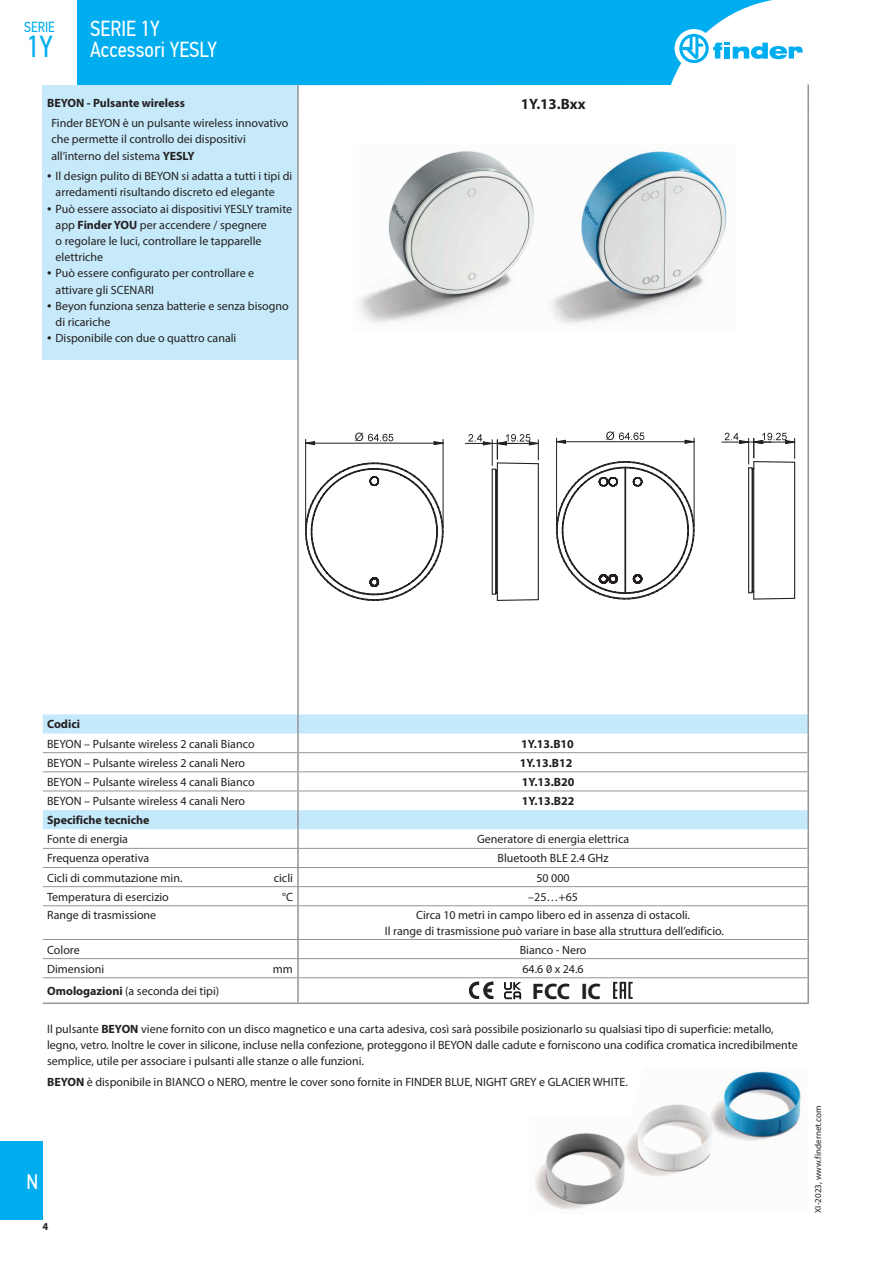
<style>
.page{position:relative;width:893px;height:1263px;background:#fff}
.page>*{position:absolute;margin:0;border:0;box-sizing:border-box;transform-origin:0 0}
.t1{font:30.3px "PF Din Text Cond Pro";color:#00aeef}
.t2{font:700 22.5px "Myriad Pro";color:#231f20}
.t3{font:21.75px/21px "PF Din Text Cond Pro";color:#fff}
.t4{font:21px "PF Din Text Cond Pro";color:#fff}
.t5{font:700 15px "Myriad Pro";color:#231f20}
.t6{font:14.55px "PF Din Text Cond Pro";color:#00aeef}
.t7{font:12px/16.2px "Myriad Pro";color:#231f20}
.t8{font:700 12px "Myriad Pro";color:#231f20}
.t9{font:11.55px "Arial MT Std";color:#231f20}
.t10{font:700 10.5px "Myriad Pro";color:#231f20}
.t11{font:9px "Myriad Pro";color:#231f20}
.s1{font-weight:700}
.s2{font-size:15.75px}
</style>
<div class="page">
<div style="left:77px;top:0;width:696px;height:85px;background:#00aeef"></div>
<div style="left:675px;top:29px;width:38px;height:39px;background:#fff;border-radius:50%"></div>
<svg style="left:679px;top:34px;width:124px;height:29px"></svg>
<div style="left:0;top:1141px;width:43px;height:79px;background:#00aeef"></div>
<div style="left:43px;top:85px;width:255px;height:275px;background:#c6eafa"></div>
<svg style="left:43px;top:714px;width:764px;height:115px"></svg>
<svg style="left:807px;top:84px;width:2px;height:29px"></svg>
<hr style="left:807px;top:867px;width:2px;height:20px;background:#939598">
<svg style="left:807px;top:887px;width:2px;height:19px"></svg>
<hr style="left:43px;top:905px;width:255px;height:1px;background:#939598">
<hr style="left:43px;top:939px;width:255px;height:1px;background:#939598">
<hr style="left:807px;top:113px;width:2px;height:601px;background:#939598">
<hr style="left:43px;top:848px;width:255px;height:1px;background:#939598">
<hr style="left:43px;top:867px;width:255px;height:1px;background:#939598">
<hr style="left:43px;top:886px;width:255px;height:1px;background:#939598">
<hr style="left:43px;top:1002px;width:255px;height:2px;background:#939598">
<hr style="left:297px;top:113px;width:2px;height:601px;background:#939598">
<svg style="left:297px;top:84px;width:2px;height:29px"></svg>
<svg style="left:297px;top:714px;width:2px;height:191px"></svg>
<hr style="left:298px;top:848px;width:509px;height:1px;background:#939598">
<hr style="left:298px;top:867px;width:509px;height:1px;background:#939598">
<hr style="left:298px;top:886px;width:509px;height:1px;background:#939598">
<hr style="left:297px;top:978px;width:2px;height:24px;background:#939598">
<hr style="left:807px;top:978px;width:2px;height:24px;background:#939598">
<hr style="left:298px;top:1002px;width:511px;height:2px;background:#939598">
<hr style="left:298px;top:905px;width:509px;height:1px;background:#939598">
<hr style="left:298px;top:939px;width:509px;height:1px;background:#939598">
<hr style="left:297px;top:906px;width:2px;height:33px;background:#939598">
<hr style="left:807px;top:906px;width:2px;height:33px;background:#939598">
<hr style="left:807px;top:939px;width:2px;height:20px;background:#939598">
<svg style="left:297px;top:940px;width:2px;height:37px"></svg>
<svg style="left:807px;top:959px;width:2px;height:19px"></svg>
<hr style="left:43px;top:958px;width:255px;height:1px;background:#939598">
<hr style="left:298px;top:958px;width:509px;height:1px;background:#939598">
<hr style="left:43px;top:977px;width:255px;height:1px;background:#939598">
<hr style="left:298px;top:977px;width:509px;height:1px;background:#939598">
<svg style="left:807px;top:714px;width:2px;height:19px"></svg>
<hr style="left:807px;top:733px;width:2px;height:20px;background:#939598">
<svg style="left:807px;top:753px;width:2px;height:114px"></svg>
<hr style="left:43px;top:752px;width:255px;height:1px;background:#939598">
<hr style="left:298px;top:752px;width:509px;height:1px;background:#939598">
<hr style="left:43px;top:771px;width:255px;height:1px;background:#939598">
<hr style="left:298px;top:771px;width:509px;height:1px;background:#939598">
<hr style="left:43px;top:790px;width:255px;height:1px;background:#939598">
<hr style="left:298px;top:790px;width:509px;height:1px;background:#939598">
<img style="left:359px;top:148px;width:368px;height:176px">
<svg style="left:613px;top:982px;width:20px;height:17px"></svg>
<svg style="left:504px;top:982px;width:17px;height:17px"></svg>
<svg style="left:469px;top:982px;width:24px;height:17px"></svg>
<img style="left:535px;top:1071px;width:266px;height:139px">
<svg style="left:556px;top:460px;width:139px;height:140px"></svg>
<hr style="left:694px;top:438px;width:1px;height:89px;background:#231f20">
<hr style="left:556px;top:438px;width:1px;height:89px;background:#231f20">
<svg style="left:606px;top:431px;width:38px;height:9px"></svg>
<svg style="left:685px;top:440px;width:9px;height:3px"></svg>
<svg style="left:556px;top:440px;width:10px;height:3px"></svg>
<hr style="left:557px;top:441px;width:137px;height:1px;background:#231f20">
<svg style="left:725px;top:433px;width:70px;height:167px"></svg>
<hr style="left:722px;top:442px;width:50px;height:1px;background:#231f20">
<svg style="left:305px;top:462px;width:139px;height:139px"></svg>
<hr style="left:443px;top:439px;width:1px;height:89px;background:#231f20">
<hr style="left:305px;top:439px;width:1px;height:89px;background:#231f20">
<svg style="left:368px;top:434px;width:25px;height:7px"></svg>
<svg style="left:434px;top:441px;width:9px;height:4px"></svg>
<svg style="left:305px;top:441px;width:10px;height:4px"></svg>
<hr style="left:306px;top:443px;width:137px;height:1px;background:#231f20">
<svg style="left:468px;top:434px;width:71px;height:167px"></svg>
<hr style="left:465px;top:443px;width:50px;height:1px;background:#231f20">
<p class="t6" style="left:24px;top:19px;width:32px">SERIE</p>
<h1 class="t1" style="left:26px;top:28px;width:28px">1Y</h1>
<h3 class="t3" style="left:90px;top:18px;width:128px">SERIE 1Y<br>Accessori YESLY</h3>
<p class="t8" style="left:47px;top:95px;width:139px">BEYON - Pulsante wireless</p>
<p class="t7" style="left:51px;top:115px;width:239px">Finder BEYON è un pulsante wireless innovativo che permette il controllo dei dispositivi all’interno del sistema <span class="s1">YESLY</span></p>
<p class="t7" style="left:56px;top:168px;width:238px;text-indent:-9px"><span class="s2">•</span> Il design pulito di BEYON si adatta a tutti i tipi di arredamenti risultando discreto ed elegante</p>
<p class="t7" style="left:56px;top:200px;width:238px;text-indent:-9px"><span class="s2">•</span> Può essere associato ai dispositivi YESLY tramite app <span class="s1">Finder YOU</span> per accendere / spegnere<br>o regolare le luci, controllare le tapparelle elettriche</p>
<p class="t7" style="left:56px;top:265px;width:200px;text-indent:-9px"><span class="s2">•</span> Può essere configurato per controllare e attivare gli SCENARI</p>
<p class="t7" style="left:56px;top:297px;width:235px;text-indent:-9px"><span class="s2">•</span> Beyon funziona senza batterie e senza bisogno di ricariche</p>
<p class="t7" style="left:47px;top:330px;width:191px"><span class="s2">•</span> Disponibile con due o quattro canali</p>
<p class="t9" style="left:355px;top:431px;width:10px">Ø</p>
<p class="t5" style="left:521px;top:94px;width:66px">1Y.13.Bxx</p>
<p class="t8" style="left:47px;top:717px;width:35px">Codici</p>
<p class="t7" style="left:47px;top:735px;width:209px">BEYON – Pulsante wireless 2 canali Bianco</p>
<p class="t8" style="left:521px;top:736px;width:54px">1Y.13.B10</p>
<p class="t7" style="left:47px;top:754px;width:200px">BEYON – Pulsante wireless 2 canali Nero</p>
<p class="t8" style="left:520px;top:755px;width:54px">1Y.13.B12</p>
<p class="t7" style="left:47px;top:773px;width:209px">BEYON – Pulsante wireless 4 canali Bianco</p>
<p class="t8" style="left:522px;top:774px;width:54px">1Y.13.B20</p>
<p class="t7" style="left:47px;top:793px;width:200px">BEYON – Pulsante wireless 4 canali Nero</p>
<p class="t8" style="left:522px;top:793px;width:54px">1Y.13.B22</p>
<p class="t8" style="left:47px;top:812px;width:104px">Specifiche tecniche</p>
<p class="t7" style="left:47px;top:831px;width:82px">Fonte di energia</p>
<p class="t7" style="left:477px;top:831px;width:154px">Generatore di energia elettrica</p>
<p class="t7" style="left:47px;top:850px;width:104px">Frequenza operativa</p>
<p class="t7" style="left:498px;top:850px;width:113px">Bluetooth BLE 2.4 GHz</p>
<p class="t7" style="left:47px;top:869px;width:137px">Cicli di commutazione min.</p>
<p class="t7" style="left:274px;top:869px;width:21px">cicli</p>
<p class="t7" style="left:536px;top:869px;width:35px">50 000</p>
<p class="t7" style="left:47px;top:888px;width:123px">Temperatura di esercizio</p>
<p class="t7" style="left:282px;top:888px;width:12px">°C</p>
<p class="t7" style="left:528px;top:888px;width:51px">–25…+65</p>
<p class="t7" style="left:47px;top:907px;width:111px">Range di trasmissione</p>
<p class="t7" style="left:385px;top:907px;width:341px;text-align:center">Circa 10 metri in campo libero ed in assenza di ostacoli.<br>Il range di trasmissione può variare in base alla struttura dell’edificio.</p>
<p class="t7" style="left:47px;top:941px;width:34px">Colore</p>
<p class="t7" style="left:520px;top:941px;width:68px">Bianco - Nero</p>
<p class="t7" style="left:47px;top:960px;width:59px">Dimensioni</p>
<p class="t7" style="left:273px;top:960px;width:22px">mm</p>
<p class="t7" style="left:522px;top:960px;width:63px">64.6 0 x 24.6</p>
<p class="t7" style="left:47px;top:983px;width:174px"><span class="s1">Omologazioni</span> (a seconda dei tipi)</p>
<h2 class="t2" style="left:532px;top:977px;width:70px">FCC IC</h2>
<p class="t7" style="left:47px;top:1021px;width:752px">Il pulsante <span class="s1">BEYON</span> viene fornito con un disco magnetico e una carta adesiva, così sarà possibile posizionarlo su qualsiasi tipo di superficie: metallo, legno, vetro. Inoltre le cover in silicone, incluse nella confezione, proteggono il BEYON dalle cadute e forniscono una codifica cromatica incredibilmente semplice, utile per associare i pulsanti alle stanze o alle funzioni.</p>
<p class="t7" style="left:47px;top:1073px;width:582px"><span class="s1">BEYON</span> è disponibile in BIANCO o NERO, mentre le cover sono fornite in FINDER BLUE, NIGHT GREY e GLACIER WHITE.</p>
<h3 class="t4" style="left:26px;top:1169px;width:13px">N</h3>
<p class="t10" style="left:43px;top:1219px;width:7px">4</p>
<p class="t11" style="left:812px;top:1213px;width:108px;rotate:-90deg">XI-2023, www.findernet.com</p>
</div>
